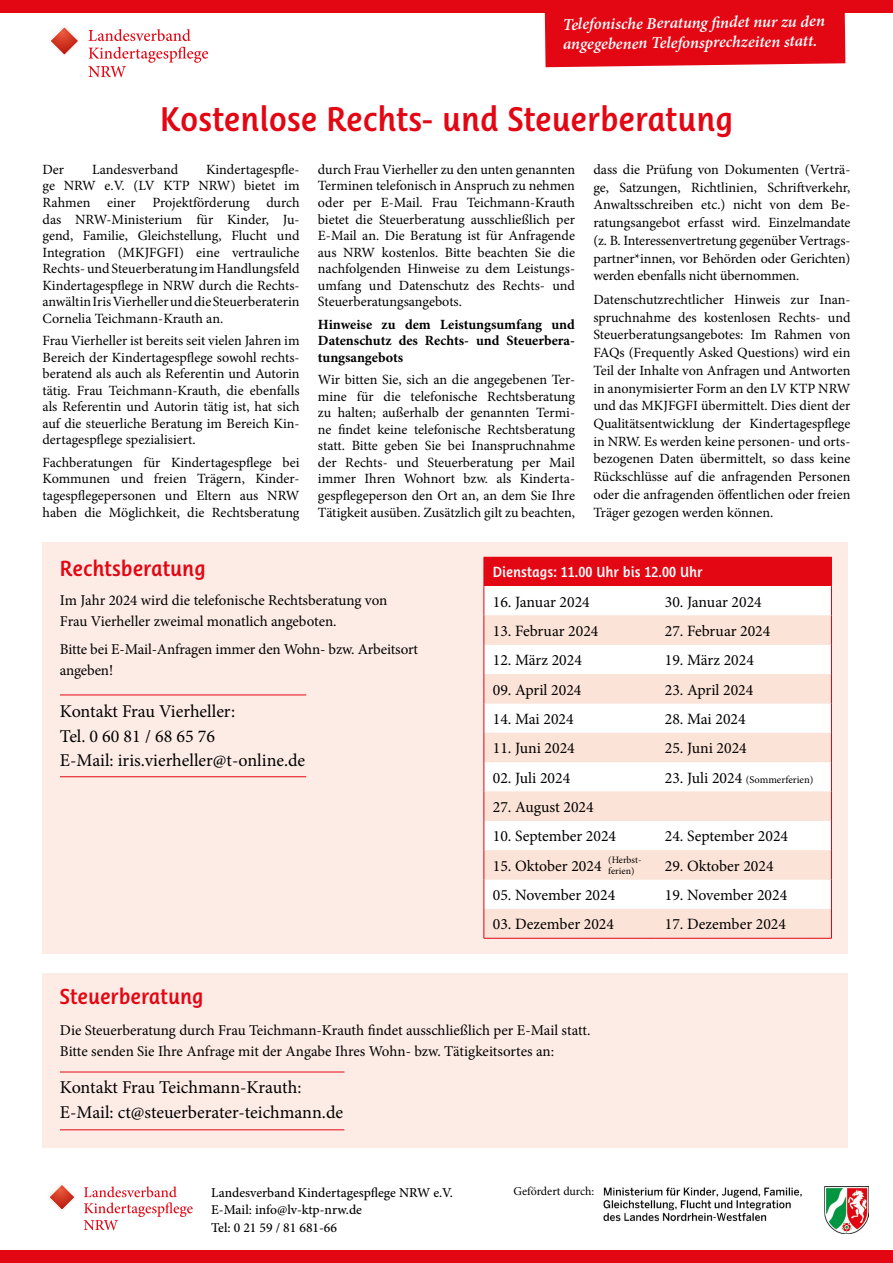
<style>
.page{position:relative;width:893px;height:1263px;background:#fff}
.page>*{position:absolute;margin:0;border:0;box-sizing:border-box;transform-origin:0 0}
.t1{font:600 33px "Ayita Pro";color:#e30613}
.t2{font:600 21px "Ayita Pro";color:#e30613}
.t3{font:18px/24.6px "Minion Pro";color:#000}
.t4{font:italic 600 16.5px/19.8px "Minion Pro";color:#fff}
.t5{font:15.75px "Minion Pro";color:#000}
.t6{font:15px/21px "Minion Pro";letter-spacing:-.005em;color:#000}
.t7{font:14.1px/16.5px "Minion Pro";color:#000;text-align:justify}
.t8{font:700 14.1px/16.5px "Minion Pro";color:#000;text-align:justify}
.t9{font:600 14.1px "Ayita Pro";color:#fff}
.t10{font:500 13.65px/17.9px "Minion Pro";color:#000}
.t11{font:12px "Minion Pro";letter-spacing:-.005em;color:#000}
.t12{font:10.5px "Minion Pro";color:#000}
.t13{font:9.75px/11.7px "Minion Pro";color:#000}
.s1{font-size:15.75px}
</style>
<div class="page">
<div style="left:545px;top:13px;width:300px;height:54px;background:#e30613"></div>
<div style="left:0;top:0;width:893px;height:13px;background:#e30613"></div>
<div style="left:0;top:1250px;width:893px;height:13px;background:#e30613"></div>
<svg style="left:49px;top:1184px;width:26px;height:26px"></svg>
<svg style="left:84px;top:1186px;width:109px;height:44px"></svg>
<svg style="left:50px;top:26px;width:28px;height:29px"></svg>
<svg style="left:88px;top:47px;width:120px;height:30px"></svg>
<svg style="left:89px;top:29px;width:102px;height:12px"></svg>
<div style="left:43px;top:542px;width:805px;height:412px;background:#fdece5"></div>
<div style="left:43px;top:973px;width:805px;height:174px;background:#fdece5"></div>
<div style="left:484px;top:557px;width:347px;height:29px;background:#e30613"></div>
<div style="left:485px;top:586px;width:346px;height:29px;background:#fff"></div>
<svg style="left:485px;top:616px;width:346px;height:322px;fill:#fce3d7"></svg>
<svg style="left:484px;top:586px;width:1px;height:29px"></svg>
<svg style="left:831px;top:557px;width:1px;height:58px"></svg>
<hr style="left:484px;top:615px;width:1px;height:30px;background:#e30613">
<hr style="left:831px;top:615px;width:1px;height:30px;background:#e30613">
<svg style="left:484px;top:645px;width:1px;height:58px"></svg>
<svg style="left:831px;top:645px;width:1px;height:58px"></svg>
<hr style="left:484px;top:703px;width:1px;height:30px;background:#e30613">
<hr style="left:831px;top:703px;width:1px;height:30px;background:#e30613">
<svg style="left:484px;top:733px;width:1px;height:58px"></svg>
<svg style="left:831px;top:733px;width:1px;height:58px"></svg>
<hr style="left:484px;top:791px;width:1px;height:30px;background:#e30613">
<hr style="left:831px;top:791px;width:1px;height:30px;background:#e30613">
<svg style="left:484px;top:821px;width:1px;height:58px"></svg>
<svg style="left:831px;top:821px;width:1px;height:58px"></svg>
<hr style="left:484px;top:879px;width:1px;height:30px;background:#e30613">
<hr style="left:831px;top:879px;width:1px;height:30px;background:#e30613">
<svg style="left:484px;top:909px;width:1px;height:29px"></svg>
<svg style="left:831px;top:909px;width:1px;height:29px"></svg>
<hr style="left:484px;top:938px;width:172px;height:1px;background:#e30613">
<hr style="left:656px;top:938px;width:176px;height:1px;background:#e30613">
<hr style="left:60px;top:694px;width:246px;height:1px;background:#e30613">
<hr style="left:60px;top:1129px;width:284px;height:1px;background:#e30613">
<hr style="left:60px;top:776px;width:246px;height:1px;background:#e30613">
<hr style="left:60px;top:1071px;width:284px;height:1px;background:#e30613">
<img style="left:603px;top:1186px;width:266px;height:48px">
<p class="t4" style="left:562px;top:15px;width:264px;rotate:-1deg">Telefonische Beratung fi ndet nur zu den angegebenen Telefonsprechzeiten statt.</p>
<h1 class="t1" style="left:160px;top:100px;width:575px">Kostenlose Rechts- und Steuerberatung</h1>
<p class="t7" style="left:43px;top:161px;width:259px;text-indent:164px">Kindertagespfle&shy;ge NRW e.V. (LV KTP NRW) bietet im Rahmen einer Projektförderung durch das NRW-Ministerium für Kinder, Ju&shy;gend, Familie, Gleichstellung, Flucht und Integration (MKJFGFI) eine vertrauliche Rechts- und Steuerberatung im Handlungsfeld Kindertagespflege in NRW durch die Rechts&shy;anwältin Iris Vierheller und die Steuerberaterin Cornelia Teichmann-Krauth an.</p>
<p class="t7" style="left:43px;top:333px;width:259px">Frau Vierheller ist bereits seit vielen Jahren im Bereich der Kindertagespflege sowohl rechts&shy;beratend als auch als Referentin und Autorin tätig. Frau Teichmann-Krauth, die ebenfalls als Referentin und Autorin tätig ist, hat sich auf die steuerliche Beratung im Bereich Kin&shy;dertagespflege spezialisiert.</p>
<p class="t7" style="left:43px;top:454px;width:259px">Fachberatungen für Kindertagespflege bei Kommunen und freien Trägern, Kinder&shy;tagespflegepersonen und Eltern aus NRW haben die Möglichkeit, die Rechtsberatung</p>
<p class="t7" style="left:43px;top:161px;width:23px">Der</p>
<p class="t7" style="left:92px;top:161px;width:88px">Landesverband</p>
<p class="t7" style="left:318px;top:161px;width:259px">durch Frau Vierheller zu den unten genannten Terminen telefonisch in Anspruch zu nehmen oder per E-Mail. Frau Teichmann-Krauth bietet die Steuerberatung ausschließlich per E-Mail an. Die Beratung ist für Anfragende aus NRW kostenlos. Bitte beachten Sie die nachfolgenden Hinweise zu dem Leistungs&shy;umfang und Datenschutz des Rechts- und Steuerberatungsangebots.</p>
<p class="t8" style="left:318px;top:316px;width:259px">Hinweise zu dem Leistungsumfang und Datenschutz des Rechts- und Steuerbera&shy;tungsangebots</p>
<p class="t7" style="left:318px;top:372px;width:259px">Wir bitten Sie, sich an die angegebenen Ter&shy;mine für die telefonische Rechtsberatung zu halten; außerhalb der genannten Termi&shy;ne findet keine telefonische Rechtsberatung statt. Bitte geben Sie bei Inanspruchnahme der Rechts- und Steuerberatung per Mail immer Ihren Wohnort bzw. als Kinderta&shy;gespflegeperson den Ort an, an dem Sie Ihre Tätigkeit ausüben. Zusätzlich gilt zu beachten,</p>
<p class="t7" style="left:593px;top:161px;width:259px;line-height:17.7px">dass die Prüfung von Dokumenten (Verträ&shy;ge, Satzungen, Richtlinien, Schriftverkehr, Anwaltsschreiben etc.) nicht von dem Be&shy;ratungsangebot erfasst wird. Einzelmandate (z. B. Interessenvertretung gegenüber Vertrags&shy;partner*innen, vor Behörden oder Gerichten) werden ebenfalls nicht übernommen.</p>
<p class="t7" style="left:593px;top:291px;width:259px;line-height:17.7px">Datenschutzrechtlicher Hinweis zur Inan&shy;spruchnahme des kostenlosen Rechts- und Steuerberatungsangebotes: Im Rahmen von FAQs (Frequently Asked Questions) wird ein Teil der Inhalte von Anfragen und Antworten in anonymisierter Form an den LV KTP NRW und das MKJFGFI übermittelt. Dies dient der Qualitätsentwicklung der Kindertagespflege in NRW. Es werden keine personen- und orts&shy;bezogenen Daten übermittelt, so dass keine Rückschlüsse auf die anfragenden Personen oder die anfragenden öffentlichen oder freien Träger gezogen werden können.</p>
<h2 class="t2" style="left:60px;top:556px;width:147px">Rechtsberatung</h2>
<p class="t6" style="left:60px;top:589px;width:329px">Im Jahr 2024 wird die telefonische Rechtsberatung von<br>Frau Vierheller zweimal monatlich angeboten.</p>
<p class="t6" style="left:60px;top:638px;width:360px">Bitte bei E-Mail-Anfragen immer den Wohn- bzw. Arbeitsort angeben!</p>
<p class="t3" style="left:60px;top:699px;width:247px">Kontakt Frau Vierheller:<br>Tel. 0 60 81 / 68 65 76<br>E-Mail: iris.vierheller@t-online.de</p>
<h2 class="t2" style="left:60px;top:984px;width:145px">Steuerberatung</h2>
<p class="t9" style="left:493px;top:564px;width:211px">Dienstags: 11.00 Uhr bis 12.00 Uhr</p>
<p class="t5" style="left:493px;top:591px;width:98px">16. Januar 2024</p>
<p class="t5" style="left:665px;top:591px;width:98px">30. Januar 2024</p>
<p class="t5" style="left:493px;top:620px;width:107px">13. Februar 2024</p>
<p class="t5" style="left:665px;top:620px;width:107px">27. Februar 2024</p>
<p class="t5" style="left:493px;top:650px;width:91px">12. März 2024</p>
<p class="t5" style="left:665px;top:650px;width:91px">19. März 2024</p>
<p class="t5" style="left:493px;top:679px;width:90px">09. April 2024</p>
<p class="t5" style="left:665px;top:679px;width:90px">23. April 2024</p>
<p class="t5" style="left:493px;top:708px;width:82px">14. Mai 2024</p>
<p class="t5" style="left:665px;top:708px;width:82px">28. Mai 2024</p>
<p class="t5" style="left:493px;top:738px;width:83px">11. Juni 2024</p>
<p class="t5" style="left:665px;top:738px;width:83px">25. Juni 2024</p>
<p class="t5" style="left:493px;top:767px;width:79px">02. Juli 2024</p>
<p class="t12" style="left:665px;top:772px;width:150px"><span class="s1">23. Juli 2024</span> (Sommerferien)</p>
<p class="t5" style="left:493px;top:796px;width:102px">27. August 2024</p>
<p class="t5" style="left:493px;top:826px;width:125px">10. September 2024</p>
<p class="t5" style="left:665px;top:826px;width:125px">24. September 2024</p>
<p class="t5" style="left:493px;top:855px;width:110px">15. Oktober 2024</p>
<p class="t5" style="left:665px;top:855px;width:110px">29. Oktober 2024</p>
<p class="t5" style="left:493px;top:884px;width:124px">05. November 2024</p>
<p class="t5" style="left:665px;top:884px;width:124px">19. November 2024</p>
<p class="t5" style="left:493px;top:914px;width:123px">03. Dezember 2024</p>
<p class="t5" style="left:665px;top:914px;width:123px">17. Dezember 2024</p>
<p class="t13" style="left:608px;top:854px;width:35px">(Herbst&shy;ferien)</p>
<p class="t6" style="left:60px;top:1020px;width:532px">Die Steuerberatung durch Frau Teichmann-Krauth findet ausschließlich per E-Mail statt.<br>Bitte senden Sie Ihre Anfrage mit der Angabe Ihres Wohn- bzw. Tätigkeitsortes an:</p>
<p class="t3" style="left:60px;top:1075px;width:285px">Kontakt Frau Teichmann-Krauth:<br>E-Mail: ct@steuerberater-teichmann.de</p>
<p class="t10" style="left:211px;top:1183px;width:243px">Landesverband Kindertagespflege NRW e.V.</p>
<p class="t11" style="left:513px;top:1183px;width:82px">Gefördert durch:</p>
<p class="t10" style="left:211px;top:1201px;width:152px">E-Mail: info@lv-ktp-nrw.de<br>Tel: 0 21 59 / 81 681-66</p>
</div>
